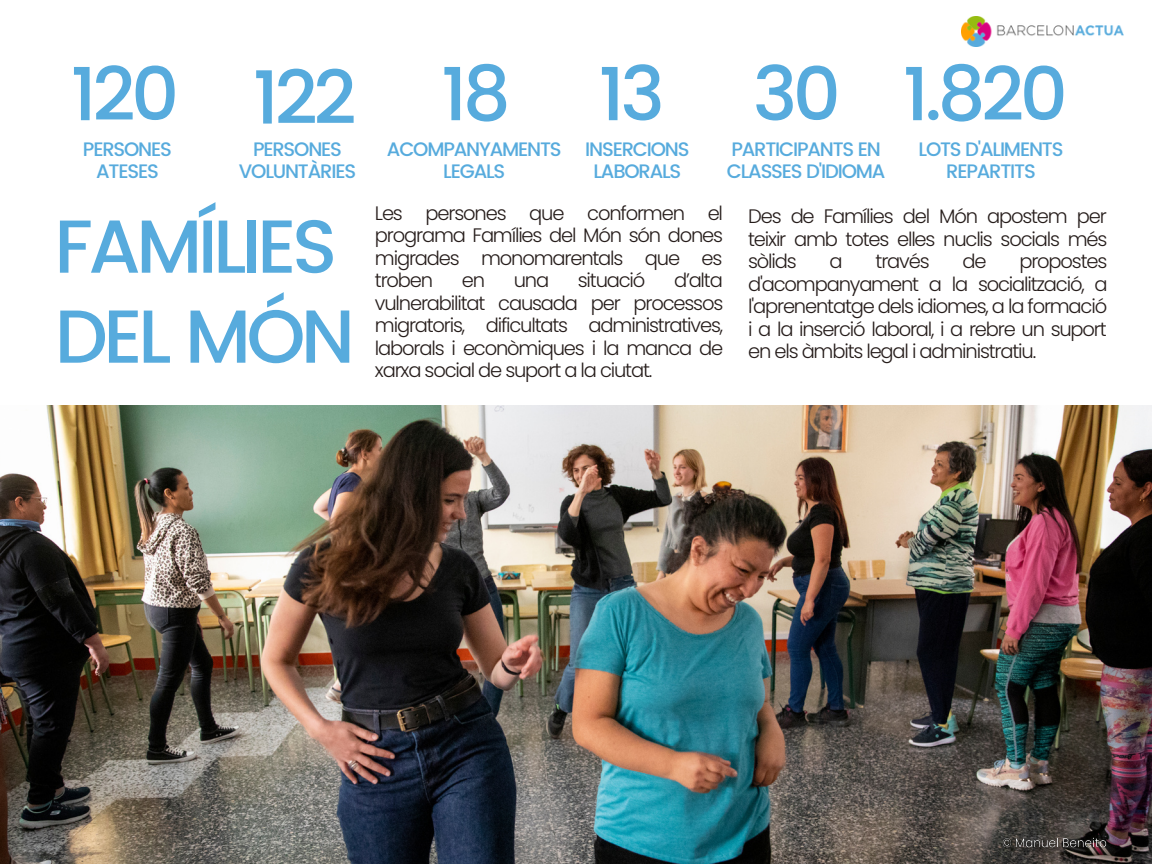
<style>
.page{position:relative;width:1152px;height:864px;background:#fff}
.page>*{position:absolute;margin:0;border:0;box-sizing:border-box;transform-origin:0 0}
.t1{font:500 75px "Poppins";letter-spacing:-.06em;color:#57abdd}
.t2{font:300 19.5px/22.5px "Poppins";letter-spacing:-.06em;color:#261d1b;text-align:justify}
.t3{font:500 19.5px/22.5px "Poppins";letter-spacing:-.06em;color:#57abdd;text-align:center}
</style>
<div class="page">
<img style="left:0;top:405px;width:1152px;height:459px">
<img style="left:999px;top:832px;width:112px;height:24px">
<img style="left:961px;top:17px;width:162px;height:30px">
<p class="t1" style="left:253px;top:54px;width:105px">122</p>
<p class="t1" style="left:441px;top:50px;width:71px">18</p>
<p class="t1" style="left:599px;top:50px;width:68px">13</p>
<p class="t1" style="left:753px;top:50px;width:90px">30</p>
<p class="t1" style="left:903px;top:50px;width:167px">1.820</p>
<p class="t3" style="left:239px;top:138px;width:119px">PERSONES<br>VOLUNTÀRIES</p>
<p class="t3" style="left:585px;top:138px;width:106px">INSERCIONS<br>LABORALS</p>
<p class="t3" style="left:727px;top:138px;width:160px;text-align:left">PARTICIPANTS EN<br>CLASSES D'IDIOMA</p>
<p class="t1" style="left:71px;top:50px;width:110px">120</p>
<p class="t3" style="left:83px;top:138px;width:91px">PERSONES<br>ATESES</p>
<p class="t3" style="left:387px;top:138px;width:176px">ACOMPANYAMENTS<br>LEGALS</p>
<p class="t3" style="left:919px;top:138px;width:146px">LOTS D'ALIMENTS<br>REPARTITS</p>
<p class="t2" style="left:748px;top:205px;width:361px">Des de Famílies del Món apostem per teixir amb totes elles nuclis socials més sòlids</p>
<p class="t1" style="left:54px;top:203px;width:285px">FAMÍLIES</p>
<p class="t1" style="left:55px;top:293px;width:302px">DEL MÓN</p>
<p class="t2" style="left:375px;top:202px;width:350px">Les persones que conformen el programa Famílies del Món són dones migrades monomarentals que es troben</p>
<p class="t2" style="left:830px;top:250px;width:15px">a</p>
<p class="t2" style="left:876px;top:250px;width:56px">través</p>
<p class="t2" style="left:962px;top:250px;width:26px">de</p>
<p class="t2" style="left:748px;top:250px;width:361px;text-indent:271px">propostes d'acompanyament a la socialització, a l'aprenentatge dels idiomes, a la formació i a la inserció laboral, i a rebre un suport en els àmbits legal i administratiu.</p>
<p class="t2" style="left:462px;top:269px;width:25px">en</p>
<p class="t2" style="left:514px;top:269px;width:37px">una</p>
<p class="t2" style="left:578px;top:269px;width:69px">situació</p>
<p class="t2" style="left:375px;top:269px;width:350px;text-indent:299px">d’alta vulnerabilitat causada per processos migratoris, dificultats administratives, laborals i econòmiques i la manca de xarxa social de suport a la ciutat.</p>
</div>
